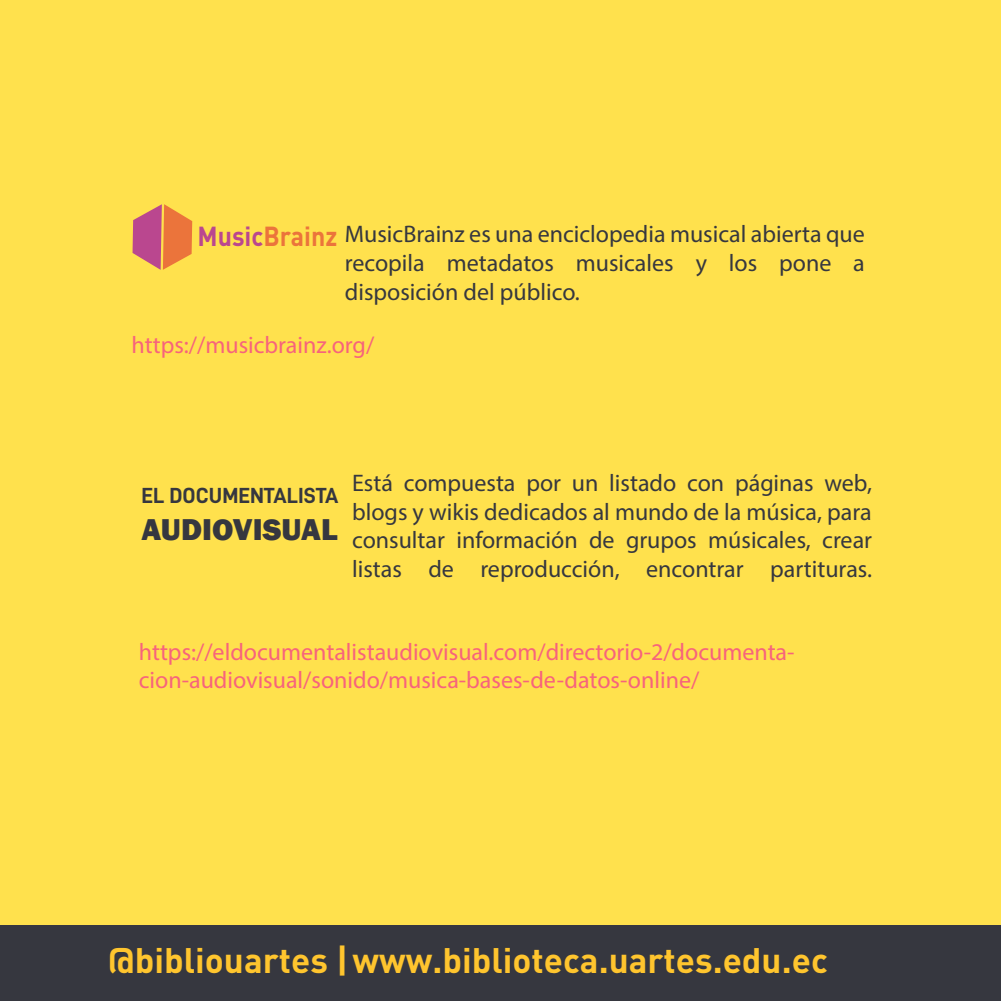
<style>
.page{position:relative;width:1001px;height:1001px;background:#fff}
.page>*{position:absolute;margin:0;border:0;box-sizing:border-box;transform-origin:0 0}
.t1{font:700 35px "DIN Pro";color:#ffc52e}
.t2{font:800 31px "Franklin Gothic";color:#36373f}
.t3{font:700 27.2px "DIN";color:#eb743b;scale:.92 1}
.t4{font:24px/28.8px "Myriad Pro";color:#36373f;text-align:justify}
.t5{font:24px/28.8px "Myriad Pro";color:#f7637c}
.t6{font:21.9px "D DIN Bold";color:#36373f}
.s1{color:#ba478f}
</style>
<div class="page">
<div style="left:0;top:0;width:1000px;height:1000px;background:#ffe14d"></div>
<div style="left:0;top:925px;width:1000px;height:75px;background:#36373f"></div>
<svg style="left:132px;top:204px;width:60px;height:66px"></svg>
<p class="t4" style="left:344px;top:219px;width:521px">MusicBrainz es una enciclopedia musical abierta que recopila metadatos musicales y los pone a disposición del público.</p>
<p class="t5" style="left:131px;top:330px;width:244px">https://musicbrainz.org/</p>
<p class="t3" style="left:197px;top:218px;width:153px"><span class="s1">Music</span>Brainz</p>
<p class="t6" style="left:142px;top:483px;width:198px">EL DOCUMENTALISTA</p>
<p class="t2" style="left:142px;top:509px;width:197px">AUDIOVISUAL</p>
<p class="t4" style="left:352px;top:467px;width:521px">Está compuesta por un listado con páginas web, blogs y wikis dedicados al mundo de la música, para consultar información de grupos músicales, crear listas de reproducción, encontrar partituras.</p>
<p class="t5" style="left:139px;top:636px;width:657px">https://eldocumentalistaudiovisual.com/directorio-2/documenta&shy;cion-audiovisual/sonido/musica-bases-de-datos-online/</p>
<h1 class="t1" style="left:108px;top:930px;width:720px">@bibliouartes | www.biblioteca.uartes.edu.ec</h1>
</div>
